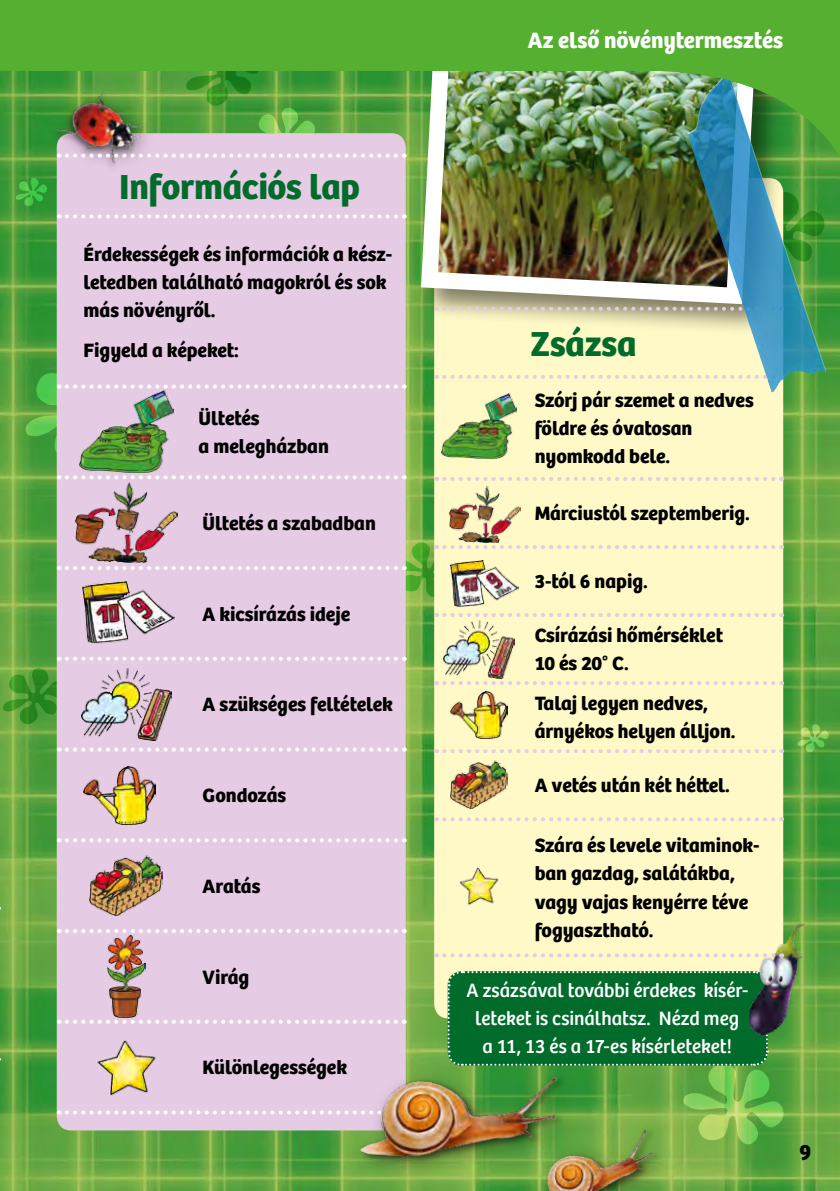
<style>
.page{position:relative;width:840px;height:1191px;background:#fff}
.page>*{position:absolute;margin:0;border:0;box-sizing:border-box;transform-origin:0 0}
.t1{font:700 36px "Kosmos Bree";letter-spacing:-.005em;color:#006b2b}
.t2{font:700 23px "Kosmos Bree";color:#fff}
.t3{font:700 23px "Kosmos Bree";color:#000}
.t4{font:700 20px/28px "Kosmos Bree";color:#000}
.t5{font:20px/28px "Kosmos Bree";color:#fff;text-align:center}
</style>
<div class="page">
<img style="left:0;top:212px;width:839px;height:979px">
<svg style="left:788px;top:212px;width:37px;height:66px;background:#3e9533"></svg>
<svg style="left:2px;top:667px;width:55px;height:58px;background:#4c9a33"></svg>
<svg style="left:796px;top:724px;width:32px;height:29px"></svg>
<svg style="left:0;top:906px;width:1px;height:154px"></svg>
<div style="left:434px;top:178px;width:348px;height:840px;background:#fff9c7;border-radius:14px"></div>
<div style="left:57px;top:133px;width:348px;height:997px;background:#e6cbe4;border-radius:14px"></div>
<svg style="left:446px;top:971px;width:337px;height:177px;background:#298538"></svg>
<div style="left:531px;top:1118px;width:144px;height:73px;background:#000;opacity:.4"></div>
<img style="left:510px;top:1124px;width:169px;height:67px">
<div style="left:416px;top:7px;width:372px;height:329px;background:#000;opacity:.5"></div>
<img style="left:412px;top:212px;width:352px;height:100px">
<img style="left:449px;top:486px;width:71px;height:55px">
<img style="left:75px;top:483px;width:102px;height:58px">
<img style="left:441px;top:393px;width:75px;height:65px">
<img style="left:79px;top:460px;width:84px;height:12px">
<img style="left:453px;top:599px;width:46px;height:8px">
<img style="left:83px;top:599px;width:91px;height:45px">
<img style="left:443px;top:620px;width:71px;height:58px">
<img style="left:81px;top:668px;width:90px;height:72px">
<img style="left:459px;top:867px;width:40px;height:38px">
<img style="left:97px;top:1040px;width:59px;height:56px">
<img style="left:450px;top:761px;width:57px;height:47px">
<img style="left:90px;top:855px;width:73px;height:60px">
<img style="left:450px;top:692px;width:57px;height:46px">
<img style="left:84px;top:766px;width:71px;height:58px">
<img style="left:107px;top:935px;width:38px;height:82px">
<img style="left:742px;top:923px;width:69px;height:112px">
<svg style="left:444px;top:307px;width:337px;height:4px"></svg>
<svg style="left:444px;top:375px;width:337px;height:4px"></svg>
<svg style="left:444px;top:477px;width:337px;height:4px"></svg>
<svg style="left:444px;top:613px;width:337px;height:4px"></svg>
<svg style="left:444px;top:681px;width:337px;height:4px"></svg>
<svg style="left:444px;top:749px;width:337px;height:4px"></svg>
<svg style="left:444px;top:817px;width:337px;height:4px"></svg>
<svg style="left:444px;top:953px;width:337px;height:4px"></svg>
<svg style="left:67px;top:214px;width:337px;height:4px"></svg>
<svg style="left:24px;top:361px;width:380px;height:99px"></svg>
<svg style="left:67px;top:475px;width:337px;height:4px"></svg>
<svg style="left:67px;top:541px;width:714px;height:58px"></svg>
<svg style="left:67px;top:657px;width:337px;height:4px"></svg>
<svg style="left:67px;top:747px;width:337px;height:4px"></svg>
<svg style="left:67px;top:838px;width:337px;height:4px"></svg>
<svg style="left:67px;top:929px;width:337px;height:4px"></svg>
<svg style="left:67px;top:1020px;width:337px;height:3px"></svg>
<svg style="left:67px;top:1110px;width:270px;height:4px"></svg>
<img style="left:337px;top:1052px;width:239px;height:128px">
<img style="left:1px;top:0;width:838px;height:212px">
<svg style="left:0;top:0;width:1px;height:212px"></svg>
<h1 class="t1" style="left:119px;top:165px;width:242px">Információs lap</h1>
<p class="t4" style="left:83px;top:240px;width:310px">Érdekességek és információk a kész&shy;letedben található magokról és sok más növényről.</p>
<p class="t4" style="left:83px;top:336px;width:157px">Figyeld a képeket:</p>
<p class="t4" style="left:198px;top:404px;width:132px">Ültetés<br>a melegházban</p>
<p class="t4" style="left:202px;top:509px;width:175px">Ültetés a szabadban</p>
<p class="t4" style="left:202px;top:600px;width:149px">A kicsírázás ideje</p>
<p class="t4" style="left:202px;top:691px;width:191px">A szükséges feltételek</p>
<p class="t4" style="left:202px;top:781px;width:85px">Gondozás</p>
<p class="t4" style="left:202px;top:872px;width:59px">Aratás</p>
<p class="t4" style="left:202px;top:963px;width:48px">Virág</p>
<p class="t4" style="left:202px;top:1053px;width:146px">Különlegességek</p>
<p class="t2" style="left:527px;top:26px;width:257px">Az első növénytermesztés</p>
<h1 class="t1" style="left:530px;top:322px;width:107px">Zsázsa</h1>
<p class="t4" style="left:534px;top:386px;width:220px">Szórj pár szemet a nedves földre és óvatosan nyomkodd bele.</p>
<p class="t4" style="left:534px;top:499px;width:216px">Márciustól szeptemberig.</p>
<p class="t4" style="left:534px;top:568px;width:115px">3-tól 6 napig.</p>
<p class="t4" style="left:534px;top:622px;width:190px">Csírázási hőmérséklet<br>10 és 20° C.</p>
<p class="t4" style="left:534px;top:690px;width:202px">Talaj legyen nedves, árnyékos helyen álljon.</p>
<p class="t4" style="left:534px;top:772px;width:196px">A vetés után két héttel.</p>
<p class="t4" style="left:534px;top:832px;width:226px">Szára és levele vitaminok&shy;ban gazdag, salátákba, vagy vajas kenyérre téve fogyasztható.</p>
<p class="t5" style="left:466px;top:976px;width:283px">A zsázsával további érdekes kísér&shy;leteket is csinálhatsz. Nézd meg<br>a 11, 13 és a 17-es kísérleteket!</p>
<p class="t3" style="left:798px;top:1138px;width:14px">9</p>
</div>
